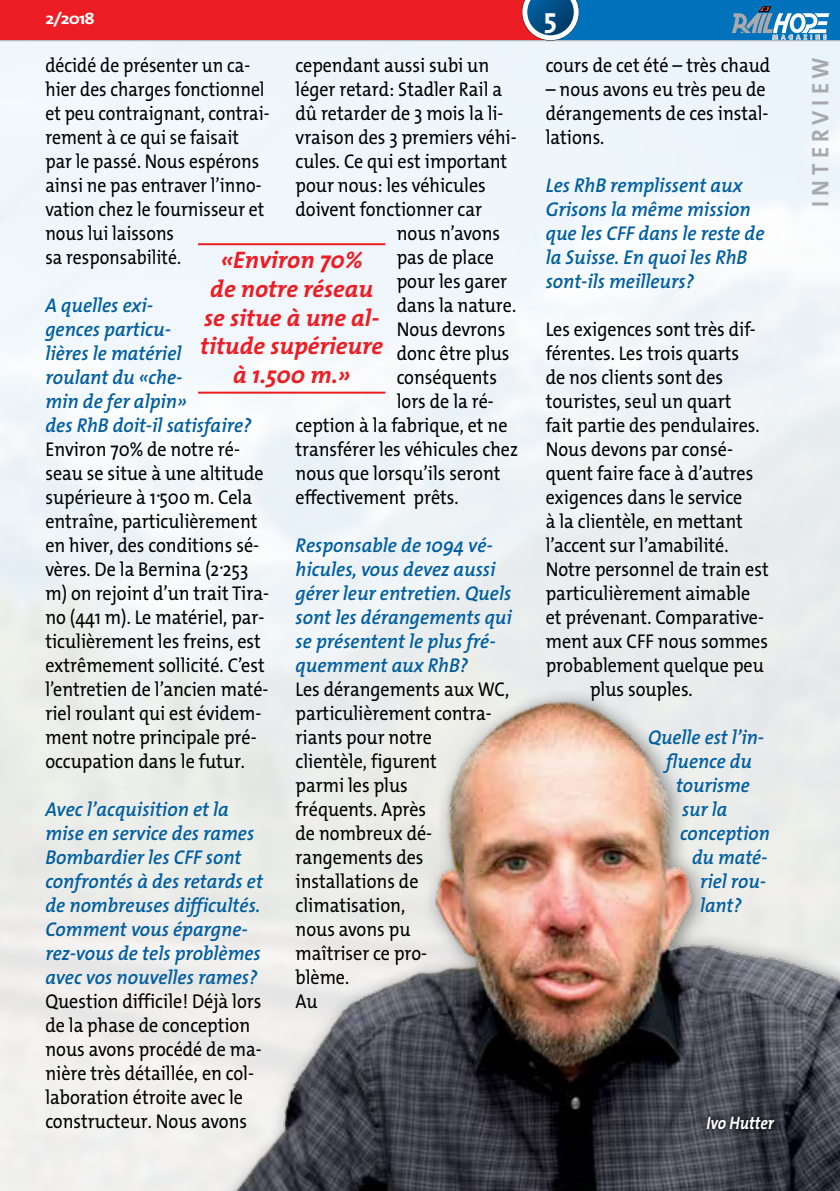
<style>
.page{position:relative;width:840px;height:1191px;background:#fff}
.page>*{position:absolute;margin:0;border:0;box-sizing:border-box;transform-origin:0 0}
.t1{font:700 28.4px "The Mix Os F";color:#fff}
.t2{font:italic 700 24px/28.8px "The Mix Os F";color:#ed1d24;text-align:center}
.t3{font:700 24px "The Mix Os F";letter-spacing:.22em;color:#a7a9ac;scale:.94 1}
.t4{font:20px/24px "The Mix Os F";color:#000;scale:.9 1}
.t5{font:italic 600 20px/24px "The Mix Os F";color:#005e9e;scale:.95 1}
.t6{font:20px/24px "The Mix Os F";color:#000;scale:.88 1}
.t7{font:italic 600 20px "The Mix Os F";color:#005e9e;scale:.94 1}
.t8{font:italic 700 18px "The Mix Os F";color:#fff;scale:.85 1}
.t9{font:700 16px "The Mix Os F";color:#fff;scale:1.15 1}
.t10{font:700 6.2px "The Mix Os F";letter-spacing:.545em;color:#a7a9ac}
.s1{font-weight:600;font-style:italic}
</style>
<div class="page">
<img style="left:95px;top:682px;width:744px;height:509px">
<hr style="left:198px;top:243px;width:187px;height:2px;background:#ed1d24">
<hr style="left:198px;top:392px;width:187px;height:2px;background:#ed1d24">
<div style="left:700px;top:1110px;width:80px;height:24px;background:#000;opacity:.75"></div>
<hr style="left:0;top:40px;width:839px;height:1px;background:#a7a9ac">
<div style="left:0;top:0;width:839px;height:40px;background:#ed1d24"></div>
<div style="left:549px;top:0;width:290px;height:40px;background:#0072bc"></div>
<svg style="left:521px;top:0;width:57px;height:41px"></svg>
<svg style="left:731px;top:6px;width:98px;height:34px"></svg>
<p class="t9" style="left:45px;top:8px;width:44px">2/2018</p>
<h1 class="t1" style="left:543px;top:0;width:15px">5</h1>
<p class="t10" style="left:772px;top:33px;width:55px">MAGAZINE</p>
<p class="t6" style="left:45px;top:53px;width:256px">décidé de présenter un ca&shy;hier des charges fonctionnel et peu contraignant, contrai&shy;rement à ce qui se faisait par le passé. Nous espérons ainsi ne pas entraver l’inno&shy;vation chez le fournisseur et nous lui laissons<br>sa responsabilité.</p>
<p class="t5" style="left:45px;top:293px;width:218px">A quelles exi-<br>gences particu-<br>lières le matériel<br>roulant du «che-<br>min de fer alpin»<br>des RhB doit-il satisfaire?</p>
<p class="t4" style="left:45px;top:437px;width:250px">Environ 70% de notre ré&shy;seau se situe à une altitude supérieure à 1<span class="s1">.</span>500 m. Cela entraîne, particulièrement en hiver, des conditions sé&shy;vères. De la Bernina (2<span class="s1">.</span>253 m) on rejoint d’un trait Tira&shy;no (441 m). Le matériel, par&shy;ticulièrement les freins, est extrêmement sollicité. C’est l’entretien de l’ancien maté&shy;riel roulant qui est évidem&shy;ment notre principale pré&shy;occupation dans le futur.</p>
<p class="t5" style="left:45px;top:797px;width:230px">Avec l’acquisition et la mise en service des rames<br>Bombardier les CFF sont confrontés à des retards et de nombreuses difficultés.<br>Comment vous épargne&shy;rez-vous de tels problèmes avec vos nouvelles rames?</p>
<p class="t4" style="left:45px;top:989px;width:242px">Question difficile! Déjà lors de la phase de conception nous avons procédé de ma&shy;nière très détaillée, en col&shy;laboration étroite avec le constructeur. Nous avons</p>
<p class="t4" style="left:295px;top:53px;width:216px">cependant aussi subi un</p>
<p class="t4" style="left:295px;top:77px;width:231px">léger retard: Stadler Rail a</p>
<p class="t4" style="left:295px;top:101px;width:232px">dû retarder de 3 mois la li-</p>
<p class="t4" style="left:295px;top:125px;width:247px">vraison des 3 premiers véhi-</p>
<p class="t4" style="left:295px;top:149px;width:237px">cules. Ce qui est important</p>
<p class="t4" style="left:295px;top:173px;width:213px">pour nous: les véhicules</p>
<p class="t4" style="left:295px;top:197px;width:208px">doivent fonctionner car</p>
<p class="t4" style="left:396px;top:221px;width:116px">nous n’avons</p>
<p class="t4" style="left:396px;top:245px;width:109px">pas de place</p>
<p class="t4" style="left:396px;top:269px;width:124px">pour les garer</p>
<p class="t4" style="left:396px;top:293px;width:134px">dans la nature.</p>
<p class="t4" style="left:396px;top:317px;width:122px">Nous devrons</p>
<p class="t4" style="left:396px;top:341px;width:127px">donc être plus</p>
<p class="t4" style="left:396px;top:365px;width:113px">conséquents</p>
<p class="t4" style="left:396px;top:389px;width:109px">lors de la ré-</p>
<p class="t4" style="left:295px;top:413px;width:237px">ception à la fabrique, et ne</p>
<p class="t4" style="left:295px;top:437px;width:248px">transférer les véhicules chez</p>
<p class="t4" style="left:295px;top:461px;width:229px">nous que lorsqu’ils seront</p>
<p class="t4" style="left:295px;top:485px;width:182px">effectivement prêts.</p>
<p class="t5" style="left:295px;top:533px;width:229px">Responsable de 1094 vé&shy;hicules, vous devez aussi gérer leur entretien. Quels sont les dérangements qui se présentent le plus fré&shy;quemment aux RhB?</p>
<p class="t4" style="left:295px;top:677px;width:239px">Les dérangements aux WC, particulièrement contra&shy;riants pour notre<br>clientèle, figurent<br>parmi les plus<br>fréquents. Après<br>de nombreux dé&shy;rangements des installations de climatisation,<br>nous avons pu<br>maîtriser ce pro-<br>blème.<br>Au</p>
<p class="t2" style="left:200px;top:246px;width:184px">«Environ 70%<br>de notre réseau se situe à une al&shy;titude supérieure à 1.500 m.»</p>
<p class="t4" style="left:545px;top:53px;width:251px">cours de cet été – très chaud</p>
<p class="t4" style="left:545px;top:77px;width:249px">– nous avons eu très peu de dérangements de ces instal&shy;lations.</p>
<p class="t5" style="left:545px;top:173px;width:232px">Les RhB remplissent aux<br>Grisons la même mission que les CFF dans le reste de la Suisse. En quoi les RhB sont-ils meilleurs?</p>
<p class="t4" style="left:545px;top:317px;width:235px">Les exigences sont très dif-</p>
<p class="t4" style="left:545px;top:341px;width:216px">férentes. Les trois quarts</p>
<p class="t4" style="left:545px;top:365px;width:198px">de nos clients sont des</p>
<p class="t4" style="left:545px;top:389px;width:208px">touristes, seul un quart</p>
<p class="t4" style="left:545px;top:413px;width:239px">fait partie des pendulaires.</p>
<p class="t4" style="left:545px;top:437px;width:209px">Nous devons par consé-</p>
<p class="t4" style="left:545px;top:461px;width:232px">quent faire face à d’autres</p>
<p class="t4" style="left:545px;top:485px;width:220px">exigences dans le service</p>
<p class="t4" style="left:545px;top:509px;width:220px">à la clientèle, en mettant</p>
<p class="t4" style="left:545px;top:533px;width:204px">l’accent sur l’amabilité.</p>
<p class="t4" style="left:545px;top:557px;width:249px">Notre personnel de train est</p>
<p class="t4" style="left:545px;top:581px;width:229px">particulièrement aimable</p>
<p class="t4" style="left:545px;top:605px;width:244px">et prévenant. Comparative-</p>
<p class="t4" style="left:545px;top:629px;width:248px">ment aux CFF nous sommes</p>
<p class="t4" style="left:545px;top:653px;width:244px">probablement quelque peu</p>
<p class="t4" style="left:589px;top:677px;width:115px">plus souples.</p>
<p class="t7" style="left:647px;top:725px;width:125px">Quelle est l’in-</p>
<p class="t7" style="left:665px;top:749px;width:93px">fluence du</p>
<p class="t7" style="left:675px;top:773px;width:80px">tourisme</p>
<p class="t7" style="left:681px;top:797px;width:50px">sur la</p>
<p class="t7" style="left:679px;top:821px;width:97px">conception</p>
<p class="t7" style="left:691px;top:845px;width:82px">du maté-</p>
<p class="t7" style="left:699px;top:869px;width:72px">riel rou-</p>
<p class="t7" style="left:699px;top:893px;width:46px">lant?</p>
<p class="t8" style="left:706px;top:1111px;width:81px">Ivo Hutter</p>
<p class="t3" style="left:804px;top:207px;width:161px;rotate:-90deg">INTERVIEW</p>
</div>
